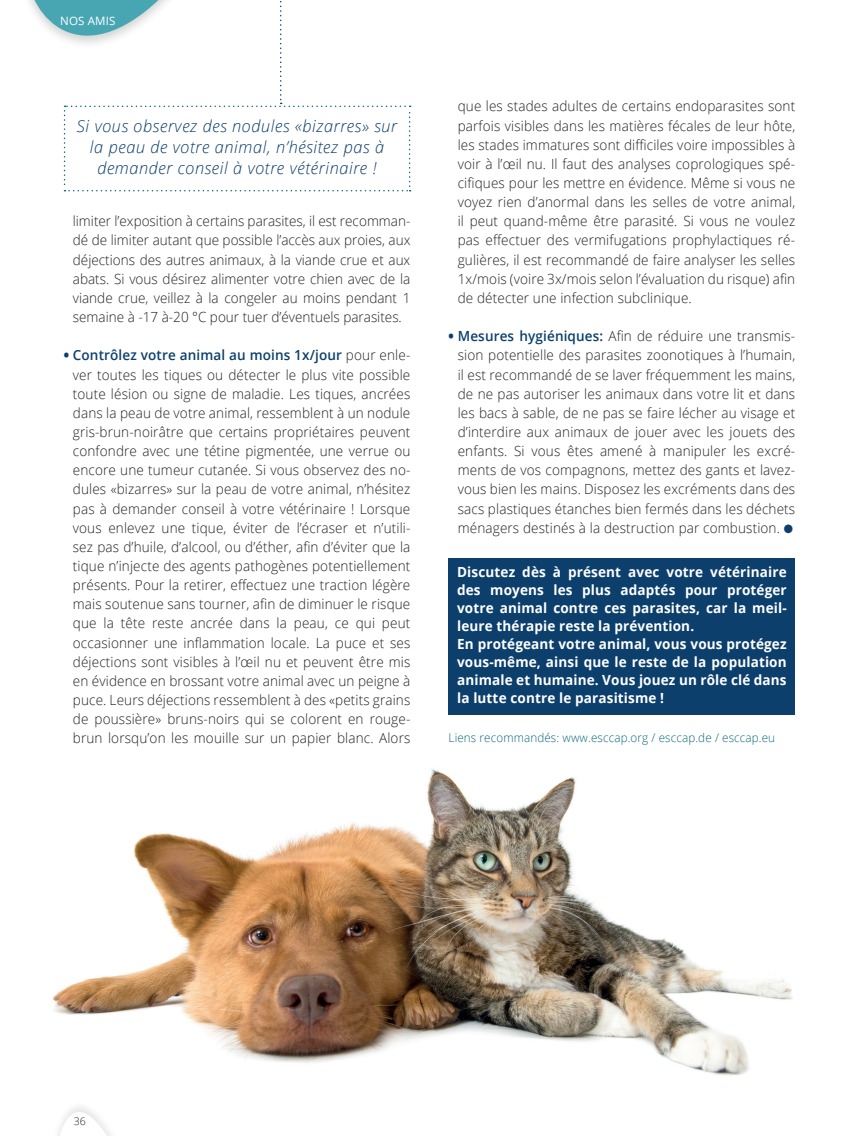
<style>
.page{position:relative;width:859px;height:1136px;background:#fff}
.page>*{position:absolute;margin:0;border:0;box-sizing:border-box;transform-origin:0 0}
.t1{font:italic 300 16.5px/21px "Open Sans";letter-spacing:.03em;color:#0c3f6c;text-align:center}
.t2{font:300 13.95px/19.2px "Open Sans";letter-spacing:.01em;color:#231f20;text-align:justify}
.t3{font:700 13.95px/18px "Open Sans";letter-spacing:.01em;color:#fff;text-align:justify}
.t4{font:300 12px "Open Sans";letter-spacing:.01em;color:#0b687d}
.t5{font:11.55px "Open Sans";letter-spacing:.01em;color:#fff}
.t6{font:300 10.5px "Open Sans";color:#231f20}
.s1{font-weight:800;color:#0c3f6c}
.s2{font-weight:600;color:#0c3f6c}
.s3{color:#0c3f6c}
</style>
<div class="page">
<svg style="left:58px;top:1107px;width:52px;height:28px"></svg>
<div style="left:449px;top:557px;width:346px;height:157px;background:#0c3f6c"></div>
<svg style="left:29px;top:0;width:382px;height:191px"></svg>
<img style="left:53px;top:769px;width:740px;height:307px">
<p class="t5" style="left:60px;top:13px;width:57px">NOS AMIS</p>
<p class="t1" style="left:77px;top:115px;width:322px">Si vous observez des nodules «bizarres» sur la peau de votre animal, n’hésitez pas à demander conseil à votre vétérinaire !</p>
<p class="t2" style="left:73px;top:211px;width:339px">limiter l’exposition à certains parasites, il est recomman&shy;dé de limiter autant que possible l’accès aux proies, aux déjections des autres animaux, à la viande crue et aux abats. Si vous désirez alimenter votre chien avec de la viande crue, veillez à la congeler au moins pendant 1 semaine à -17 à-20 °C pour tuer d’éventuels parasites.</p>
<p class="t2" style="left:73px;top:345px;width:339px;text-indent:-9px"><span class="s1">•</span> <span class="s2">Contrôlez votre animal au moins 1x/jour</span> pour enle&shy;ver toutes les tiques ou détecter le plus vite possible toute lésion ou signe de maladie. Les tiques, ancrées dans la peau de votre animal, ressemblent à un nodule gris-brun-noirâtre que certains propriétaires peuvent confondre avec une tétine pigmentée, une verrue ou encore une tumeur cutanée. Si vous observez des no&shy;dules «bizarres» sur la peau de votre animal, n’hésitez pas à demander conseil à votre vétérinaire ! Lorsque vous enlevez une tique, éviter de l’écraser et n’utili&shy;sez pas d’huile, d’alcool, ou d’éther, afin d’éviter que la tique n’injecte des agents pathogènes potentiellement présents. Pour la retirer, effectuez une traction légère mais soutenue sans tourner, afin de diminuer le risque que la tête reste ancrée dans la peau, ce qui peut occasionner une inflammation locale. La puce et ses déjections sont visibles à l’œil nu et peuvent être mis en évidence en brossant votre animal avec un peigne à puce. Leurs déjections ressemblent à des «petits grains de poussière» bruns-noirs qui se colorent en rouge&shy;brun lorsqu’on les mouille sur un papier blanc. Alors</p>
<p class="t2" style="left:458px;top:96px;width:339px">que les stades adultes de certains endoparasites sont parfois visibles dans les matières fécales de leur hôte, les stades immatures sont difficiles voire impossibles à voir à l’œil nu. Il faut des analyses coprologiques spé&shy;cifiques pour les mettre en évidence. Même si vous ne voyez rien d’anormal dans les selles de votre animal, il peut quand-même être parasité. Si vous ne voulez pas effectuer des vermifugations prophylactiques ré&shy;gulières, il est recommandé de faire analyser les selles 1x/mois (voire 3x/mois selon l’évaluation du risque) afin de détecter une infection subclinique.</p>
<p class="t2" style="left:458px;top:326px;width:339px;text-indent:-9px"><span class="s1">•</span> <span class="s2">Mesures hygiéniques:</span> Afin de réduire une transmis&shy;sion potentielle des parasites zoonotiques à l’humain, il est recommandé de se laver fréquemment les mains, de ne pas autoriser les animaux dans votre lit et dans les bacs à sable, de ne pas se faire lécher au visage et d’interdire aux animaux de jouer avec les jouets des enfants. Si vous êtes amené à manipuler les excré&shy;ments de vos compagnons, mettez des gants et lavez&shy;vous bien les mains. Disposez les excréments dans des sacs plastiques étanches bien fermés dans les déchets ménagers destinés à la destruction par combustion. <span class="s3">●</span></p>
<p class="t3" style="left:457px;top:562px;width:331px">Discutez dès à présent avec votre vétérinaire des moyens les plus adaptés pour protéger votre animal contre ces parasites, car la meil&shy;leure thérapie reste la prévention.</p>
<p class="t3" style="left:457px;top:634px;width:331px">En protégeant votre animal, vous vous protégez vous-même, ainsi que le reste de la population animale et humaine. Vous jouez un rôle clé dans la lutte contre le parasitisme !</p>
<p class="t4" style="left:449px;top:729px;width:328px">Liens recommandés: www.esccap.org / esccap.de / esccap.eu</p>
<p class="t6" style="left:74px;top:1113px;width:13px">36</p>
</div>
